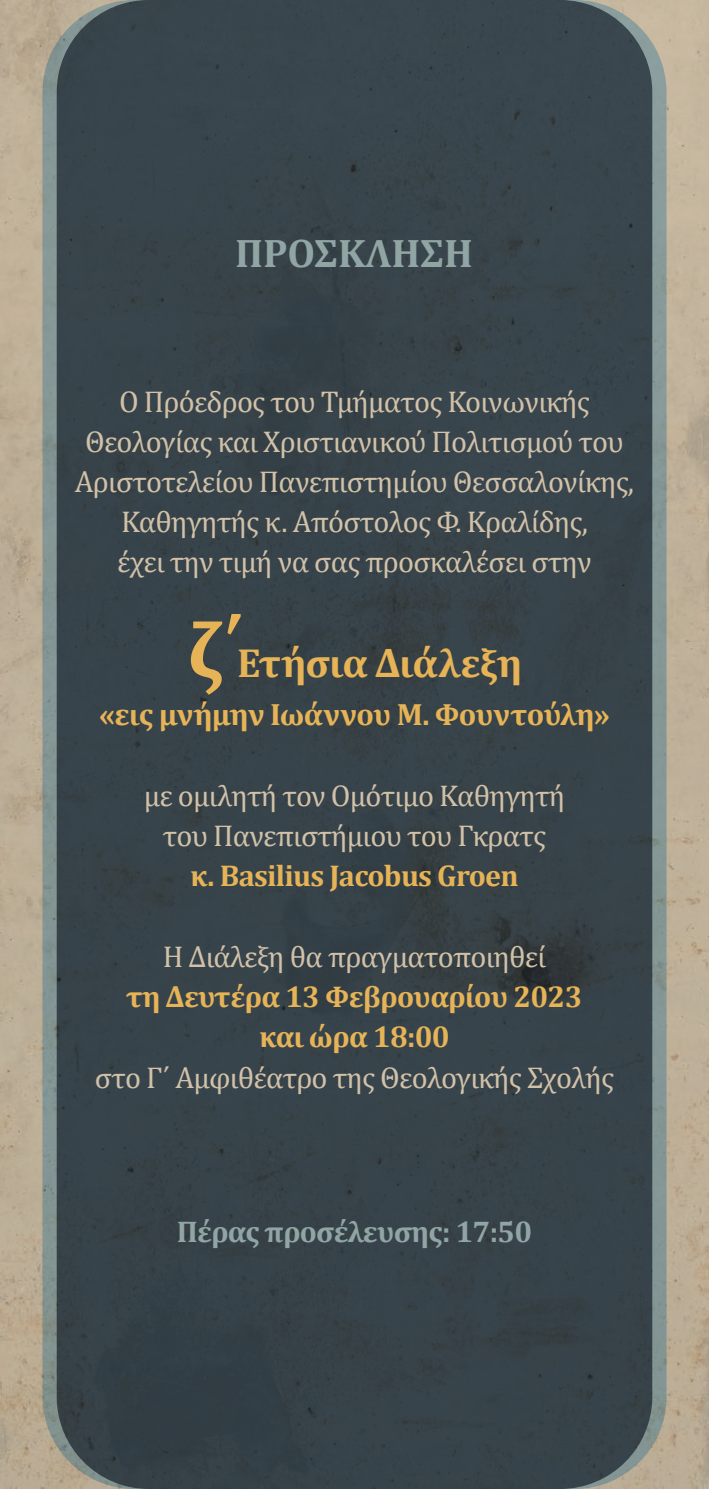
<style>
.page{position:relative;width:709px;height:1489px;background:#fff}
.page>*{position:absolute;margin:0;border:0;box-sizing:border-box;transform-origin:0 0}
.t1{font:700 40.75px "Cambria";letter-spacing:-.01em;color:#e6b357}
.t2{font:700 40px "Cambria";color:#91a5a4}
.t3{font:700 30.75px "Cambria";letter-spacing:-.02em;color:#e6b357}
.t4{font:30.25px/40.2px "Cambria";letter-spacing:-.025em;color:#d1c1a8;text-align:center}
.t5{font:700 30.25px/40.2px "Cambria";letter-spacing:-.025em;color:#e6b357;text-align:center}
.t6{font:700 30px "Cambria";letter-spacing:-.025em;color:#91a5a4}
.s1{font-size:82.25px}
</style>
<div class="page">
<img style="left:0;top:0;width:709px;height:1488px">
<h2 class="t2" style="left:235px;top:225px;width:239px">ΠΡΟΣΚΛΗΣΗ</h2>
<p class="t4" style="left:75px;top:381px;width:561px">Ο Πρόεδρος του Τμήματος Κοινωνικής Θεολογίας και Χριστιανικού Πολιτισμού του Αριστοτελείου Πανεπιστημίου Θεσσαλονίκης, Καθηγητής κ. Απόστολος Φ. Κραλίδης,<br>έχει την τιμή να σας προσκαλέσει στην</p>
<h1 class="t1" style="left:187px;top:634px;width:337px"><span class="s1">ζ΄</span>Ετήσια Διάλεξη</h1>
<p class="t3" style="left:99px;top:693px;width:512px">«εις μνήμην Ιωάννου Μ. Φουντούλη»</p>
<p class="t4" style="left:144px;top:775px;width:423px">με ομιλητή τον Ομότιμο Καθηγητή του Πανεπιστήμιου του Γκρατς</p>
<p class="t5" style="left:190px;top:855px;width:330px">κ. Basilius Jacobus Groen</p>
<p class="t4" style="left:163px;top:936px;width:385px">Η Διάλεξη θα πραγματοποιηθεί</p>
<p class="t5" style="left:126px;top:975px;width:458px">τη Δευτέρα 13 Φεβρουαρίου 2023 και ώρα 18:00</p>
<p class="t4" style="left:95px;top:1056px;width:520px">στο Γ΄ Αμφιθέατρο της Θεολογικής Σχολής</p>
<p class="t6" style="left:177px;top:1210px;width:357px">Πέρας προσέλευσης: 17:50</p>
</div>
